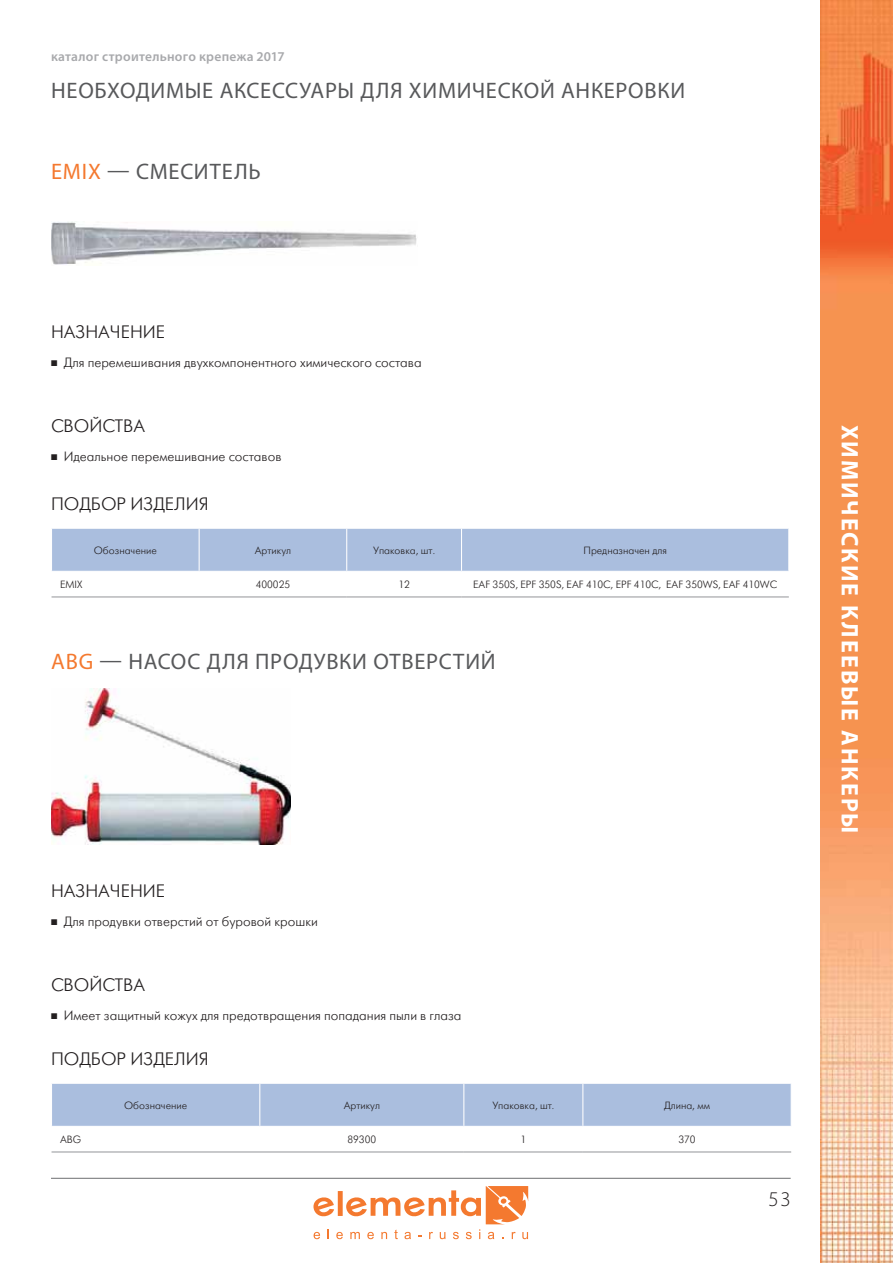
<style>
.page{position:relative;width:893px;height:1263px;background:#fff}
.page>*{position:absolute;margin:0;border:0;box-sizing:border-box;transform-origin:0 0}
.t1{font:700 24px "Myriad Pro";letter-spacing:.08em;color:#fff}
.t2{font:22.5px "Myriad Pro";letter-spacing:.035em;color:#58595b}
.t3{font:300 21px "Myriad Pro";color:#231f20}
.t4{font:18px "Futuris Light C";color:#231f20}
.t5{font:13.5px "Futuris Light C";color:#231f20}
.t6{font:600 13.5px "Myriad Pro";letter-spacing:.02em;color:#a8a9ac}
.t7{font:10.5px "Futuris Light C";color:#231f20}
.s1{color:#f4792f}
</style>
<div class="page">
<img style="left:820px;top:0;width:73px;height:1263px">
<hr style="left:51px;top:1178px;width:740px;height:1px;background:#6d6e70">
<svg style="left:313px;top:1186px;width:215px;height:53px"></svg>
<img style="left:51px;top:222px;width:366px;height:43px">
<img style="left:51px;top:689px;width:240px;height:156px">
<div style="left:52px;top:529px;width:736px;height:42px;background:#aabede"></div>
<hr style="left:199px;top:529px;width:1px;height:42px;background:#fff">
<hr style="left:346px;top:529px;width:1px;height:42px;background:#fff">
<hr style="left:461px;top:529px;width:1px;height:42px;background:#fff">
<hr style="left:52px;top:597px;width:295px;height:1px;background:#939598">
<hr style="left:461px;top:597px;width:328px;height:1px;background:#939598">
<hr style="left:347px;top:597px;width:114px;height:1px;background:#939598">
<div style="left:52px;top:1084px;width:739px;height:42px;background:#aabede"></div>
<hr style="left:259px;top:1084px;width:1px;height:42px;background:#fff">
<hr style="left:463px;top:1084px;width:1px;height:42px;background:#fff">
<hr style="left:582px;top:1084px;width:1px;height:42px;background:#fff">
<hr style="left:52px;top:1152px;width:412px;height:1px;background:#939598">
<hr style="left:583px;top:1152px;width:208px;height:1px;background:#939598">
<hr style="left:464px;top:1152px;width:119px;height:1px;background:#939598">
<p class="t6" style="left:51px;top:49px;width:235px">каталог строительного крепежа 2017</p>
<h2 class="t2" style="left:51px;top:77px;width:635px">НЕОБХОДИМЫЕ АКСЕССУАРЫ ДЛЯ ХИМИЧЕСКОЙ АНКЕРОВКИ</h2>
<h2 class="t2" style="left:51px;top:158px;width:211px"><span class="s1">EMIX</span> — СМЕСИТЕЛЬ</h2>
<h3 class="t4" style="left:51px;top:325px;width:116px">НАЗНАЧЕНИЕ</h3>
<p class="t5" style="left:51px;top:358px;width:372px">■ Для перемешивания двухкомпонентного химического состава</p>
<h3 class="t4" style="left:51px;top:419px;width:96px">СВОЙСТВА</h3>
<p class="t5" style="left:51px;top:451px;width:232px">■ Идеальное перемешивание составов</p>
<h3 class="t4" style="left:51px;top:497px;width:159px">ПОДБОР ИЗДЕЛИЯ</h3>
<p class="t7" style="left:94px;top:547px;width:64px">Обозначение</p>
<p class="t7" style="left:255px;top:547px;width:38px">Артикул</p>
<p class="t7" style="left:373px;top:547px;width:63px">Упаковка, шт.</p>
<p class="t7" style="left:583px;top:547px;width:85px">Предназначен для</p>
<p class="t7" style="left:60px;top:581px;width:24px">EMIX</p>
<p class="t7" style="left:256px;top:581px;width:36px">400025</p>
<p class="t7" style="left:398px;top:581px;width:13px">12</p>
<p class="t7" style="left:473px;top:581px;width:305px">EAF 350S, EPF 350S, EAF 410C, EPF 410C, EAF 350WS, EAF 410WC</p>
<h2 class="t2" style="left:51px;top:648px;width:446px"><span class="s1">ABG</span> — НАСОС ДЛЯ ПРОДУВКИ ОТВЕРСТИЙ</h2>
<h3 class="t4" style="left:51px;top:884px;width:116px">НАЗНАЧЕНИЕ</h3>
<p class="t5" style="left:51px;top:916px;width:268px">■ Для продувки отверстий от буровой крошки</p>
<h3 class="t4" style="left:51px;top:978px;width:96px">СВОЙСТВА</h3>
<p class="t5" style="left:51px;top:1010px;width:412px">■ Имеет защитный кожух для предотвращения попадания пыли в глаза</p>
<h3 class="t4" style="left:51px;top:1052px;width:159px">ПОДБОР ИЗДЕЛИЯ</h3>
<p class="t7" style="left:124px;top:1102px;width:64px">Обозначение</p>
<p class="t7" style="left:344px;top:1102px;width:38px">Артикул</p>
<p class="t7" style="left:492px;top:1102px;width:63px">Упаковка, шт.</p>
<p class="t7" style="left:664px;top:1102px;width:47px">Длина, мм</p>
<p class="t7" style="left:60px;top:1136px;width:23px">ABG</p>
<p class="t7" style="left:347px;top:1136px;width:30px">89300</p>
<p class="t7" style="left:520px;top:1136px;width:7px">1</p>
<p class="t7" style="left:678px;top:1136px;width:19px">370</p>
<h3 class="t3" style="left:768px;top:1187px;width:24px">53</h3>
<h1 class="t1" style="left:864px;top:425px;width:410px;rotate:90deg">ХИМИЧЕСКИЕ КЛЕЕВЫЕ АНКЕРЫ</h1>
</div>
